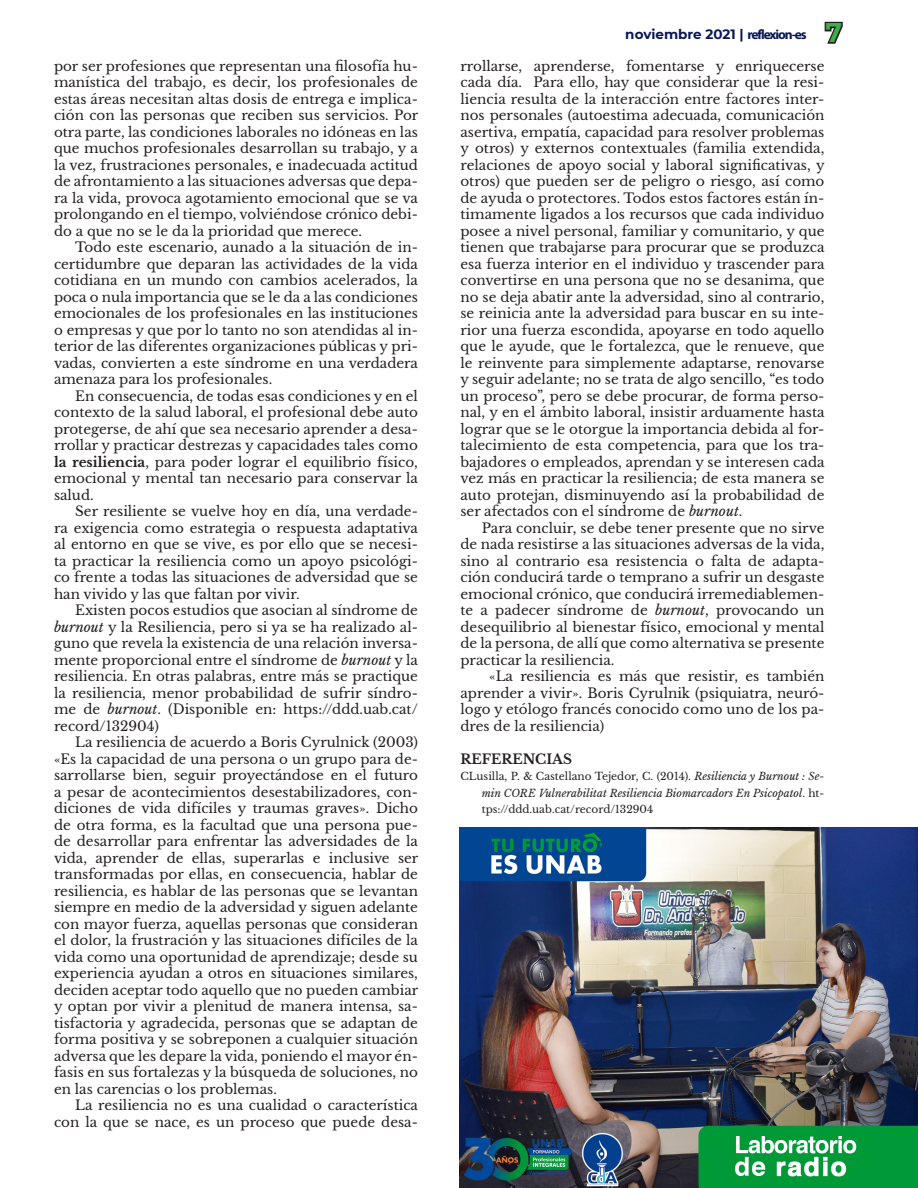
<style>
.page{position:relative;width:918px;height:1188px;background:#fff}
.page>*{position:absolute;margin:0;border:0;box-sizing:border-box;transform-origin:0 0}
.Texto_normal{font:13.5px/16.5px "Libre Baskerville";color:#231f20;text-align:justify}
.t1{font:700 13.5px "Montserrat";color:#091855}
.Subtema_en_artículo{font:700 13.5px "Libre Baskerville";color:#231f20}
.Referencias{font:italic 10.5px/16.5px "Libre Baskerville";color:#231f20;text-align:justify}
.s1{font-weight:700}
.s2{font-style:italic}
.s3{font-family:"Myriad Pro"}
.s4{font-size:27px;color:#231f20}
.s5{font-style:normal}
</style>
<div class="page">
<img style="left:459px;top:827px;width:459px;height:361px">
<p class="Texto_normal" style="left:54px;top:57px;width:366px">por ser profesiones que representan una filosofía hu&shy;manística del trabajo, es decir, los profesionales de estas áreas necesitan altas dosis de entrega e implica&shy;ción con las personas que reciben sus servicios. Por otra parte, las condiciones laborales no idóneas en las que muchos profesionales desarrollan su trabajo, y a la vez, frustraciones personales, e inadecuada actitud de afrontamiento a las situaciones adversas que depa&shy;ra la vida, provoca agotamiento emocional que se va prolongando en el tiempo, volviéndose crónico debi&shy;do a que no se le da la prioridad que merece.</p>
<p class="Texto_normal" style="left:54px;top:239px;width:366px;text-indent:21px">Todo este escenario, aunado a la situación de in&shy;certidumbre que deparan las actividades de la vida cotidiana en un mundo con cambios acelerados, la poca o nula importancia que se le da a las condiciones emocionales de los profesionales en las instituciones o empresas y que por lo tanto no son atendidas al in&shy;terior de las diferentes organizaciones públicas y pri&shy;vadas, convierten a este síndrome en una verdadera amenaza para los profesionales.</p>
<p class="Texto_normal" style="left:54px;top:387px;width:366px;text-indent:21px">En consecuencia, de todas esas condiciones y en el contexto de la salud laboral, el profesional debe auto protegerse, de ahí que sea necesario aprender a desa&shy;rrollar y practicar destrezas y capacidades tales como <span class="s1">la resiliencia</span>, para poder lograr el equilibrio físico, emocional y mental tan necesario para conservar la salud.</p>
<p class="Texto_normal" style="left:54px;top:503px;width:366px;text-indent:21px">Ser resiliente se vuelve hoy en día, una verdade&shy;ra exigencia como estrategia o respuesta adaptativa al entorno en que se vive, es por ello que se necesi&shy;ta practicar la resiliencia como un apoyo psicológi&shy;co frente a todas las situaciones de adversidad que se han vivido y las que faltan por vivir.</p>
<p class="Texto_normal" style="left:54px;top:602px;width:366px;text-indent:21px">Existen pocos estudios que asocian al síndrome de <span class="s2">burnout</span> y la Resiliencia, pero si ya se ha realizado al&shy;guno que revela la existencia de una relación inversa&shy;mente proporcional entre el síndrome de <span class="s2">burnout</span> y la resiliencia. En otras palabras, entre más se practique la resiliencia, menor probabilidad de sufrir síndro&shy;me de <span class="s2">burnout</span>. (Disponible en: https://ddd.uab.cat/ record/132904)</p>
<p class="Texto_normal" style="left:54px;top:734px;width:366px;text-indent:21px">La resiliencia de acuerdo a Boris Cyrulnick (2003) «Es la capacidad de una persona o un grupo para de&shy;sarrollarse bien, seguir proyectándose en el futuro a pesar de acontecimientos desestabilizadores, con&shy;diciones de vida difíciles y traumas graves». Dicho de otra forma, es la facultad que una persona pue&shy;de desarrollar para enfrentar las adversidades de la vida, aprender de ellas, superarlas e inclusive ser transformadas por ellas, en consecuencia, hablar de resiliencia, es hablar de las personas que se levantan siempre en medio de la adversidad y siguen adelante con mayor fuerza, aquellas personas que consideran el dolor, la frustración y las situaciones difíciles de la vida como una oportunidad de aprendizaje; desde su experiencia ayudan a otros en situaciones similares, deciden aceptar todo aquello que no pueden cambiar y optan por vivir a plenitud de manera intensa, sa&shy;tisfactoria y agradecida, personas que se adaptan de forma positiva y se sobreponen a cualquier situación adversa que les depare la vida, poniendo el mayor én&shy;fasis en sus fortalezas y la búsqueda de soluciones, no en las carencias o los problemas.</p>
<p class="Texto_normal" style="left:54px;top:1097px;width:366px;text-align:right">La resiliencia no es una cualidad o característica con la que se nace, es un proceso que puede desa-</p>
<p class="t1" style="left:625px;top:25px;width:218px">noviembre 2021 | <span class="s3">reflexion-es</span> <span class="s4">7</span></p>
<p class="Texto_normal" style="left:460px;top:57px;width:366px">rrollarse, aprenderse, fomentarse y enriquecerse cada día. Para ello, hay que considerar que la resi&shy;liencia resulta de la interacción entre factores inter&shy;nos personales (autoestima adecuada, comunicación asertiva, empatía, capacidad para resolver problemas y otros) y externos contextuales (familia extendida, relaciones de apoyo social y laboral significativas, y otros) que pueden ser de peligro o riesgo, así como de ayuda o protectores. Todos estos factores están ín&shy;timamente ligados a los recursos que cada individuo posee a nivel personal, familiar y comunitario, y que tienen que trabajarse para procurar que se produzca esa fuerza interior en el individuo y trascender para convertirse en una persona que no se desanima, que no se deja abatir ante la adversidad, sino al contrario, se reinicia ante la adversidad para buscar en su inte&shy;rior una fuerza escondida, apoyarse en todo aquello que le ayude, que le fortalezca, que le renueve, que le reinvente para simplemente adaptarse, renovarse y seguir adelante; no se trata de algo sencillo, “es todo un proceso”, pero se debe procurar, de forma perso&shy;nal, y en el ámbito laboral, insistir arduamente hasta lograr que se le otorgue la importancia debida al for&shy;talecimiento de esta competencia, para que los tra&shy;bajadores o empleados, aprendan y se interesen cada vez más en practicar la resiliencia; de esta manera se auto protejan, disminuyendo así la probabilidad de ser afectados con el síndrome de <span class="s2">burnout</span>.</p>
<p class="Texto_normal" style="left:460px;top:519px;width:366px;text-indent:21px">Para concluir, se debe tener presente que no sirve de nada resistirse a las situaciones adversas de la vida, sino al contrario esa resistencia o falta de adapta&shy;ción conducirá tarde o temprano a sufrir un desgaste emocional crónico, que conducirá irremediablemen&shy;te a padecer síndrome de <span class="s2">burnout</span>, provocando un desequilibrio al bienestar físico, emocional y mental de la persona, de allí que como alternativa se presente practicar la resiliencia.</p>
<p class="Texto_normal" style="left:460px;top:668px;width:365px;text-indent:29px">«La resiliencia es más que resistir, es también aprender a vivir». Boris Cyrulnik (psiquiatra, neuró&shy;logo y etólogo francés conocido como uno de los pa&shy;dres de la resiliencia)</p>
<p class="Subtema_en_artículo" style="left:460px;top:750px;width:113px">REFERENCIAS</p>
<p class="Referencias" style="left:482px;top:768px;width:344px;text-indent:-21px"><span class="s5">CLusilla, P. &amp; Castellano Tejedor, C. (2014).</span> Resiliencia y Burnout : Se&shy;min CORE Vulnerabilitat Resiliencia Biomarcadors En Psicopatol<span class="s5">. ht&shy;tps://ddd.uab.cat/record/132904</span></p>
</div>
